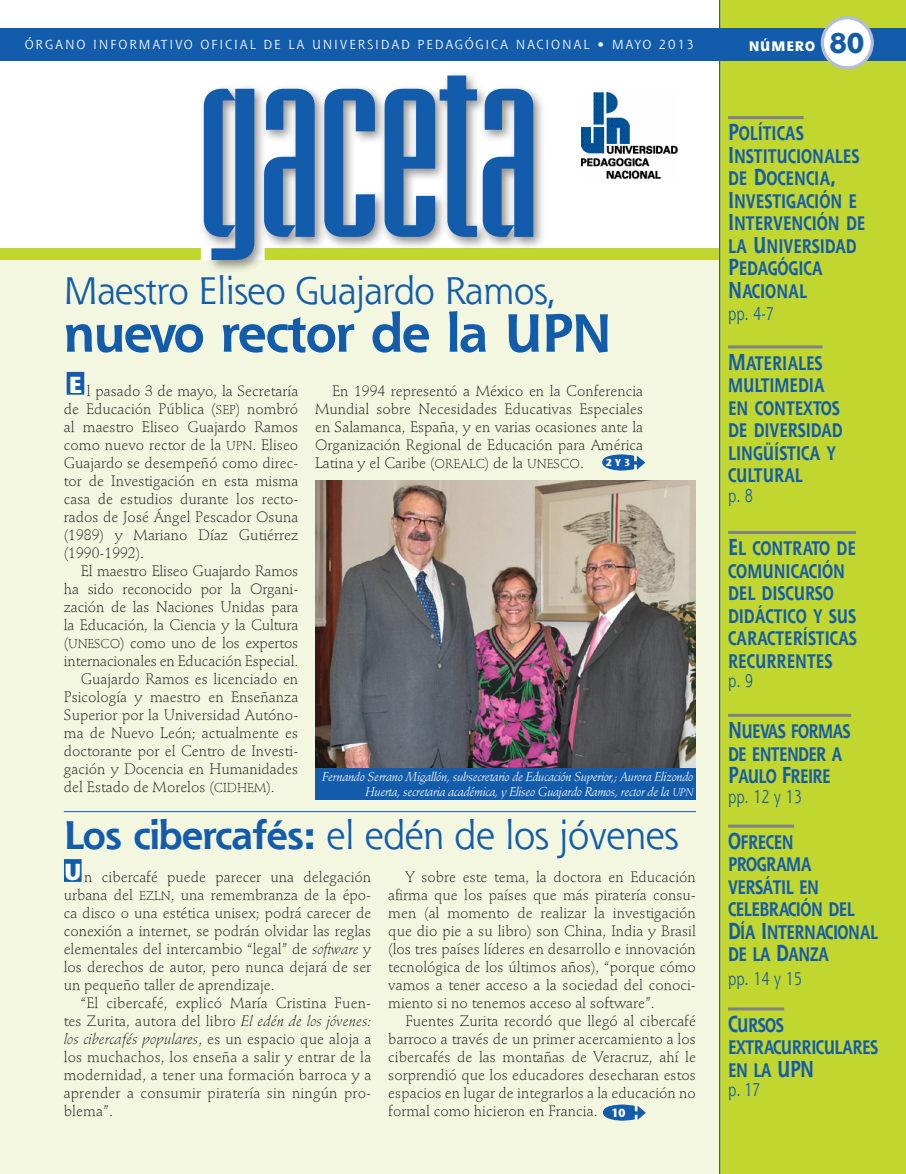
<style>
.page{position:relative;width:906px;height:1174px;background:#fff}
.page>*{position:absolute;margin:0;border:0;box-sizing:border-box;transform-origin:0 0}
.tit_2{font:194.25px "Briem Akademi MM 720 160";letter-spacing:-.01em;color:#135cab}
.t1{font:700 52.5px "Shannon";letter-spacing:-.025em;color:#135cab}
.t2{font:39px "Shannon";letter-spacing:-.025em;color:#135cab}
.t3{font:37.5px "Shannon";letter-spacing:-.025em;color:#135cab}
.tit_2-2{font:800 27.9px "Shannon";color:#135cab}
.t4{font:700 23.1px "Stone Sans";color:#fff}
.tex_de_indice{font:19.2px/22.5px "Shannon Bold SC850";color:#135cab;scale:.8 1}
.tex_de_indice-2{font:19.2px/22.5px "Shannon Bold SC850";letter-spacing:-.03em;color:#135cab;scale:.8 1}
.tex_de_indice-3{font:19.2px/22.5px "Shannon Bold SC850";letter-spacing:-.04em;color:#135cab;scale:.8 1}
.tex_de_indice-4{font:18px "Shannon";color:#135cab;scale:.8 1}
.t5{font:300 15px/18px "Stempel Schneidler";color:#231f20;text-align:justify}
.tit_2-3{font:800 13.5px "Shannon";letter-spacing:.065em;color:#fff}
.bulets_lienamie{font:italic 12.75px/15.8px "Stempel Schneidler";letter-spacing:-.02em;color:#fff;text-align:right;scale:.95 1}
.tit_2-4{font:12.75px "Shannon";letter-spacing:.15em;color:#fff}
.nums_convoca_9pts{font:700 11.7px "Stone Sans";color:#fff;scale:.95 1}
.nums_convoca_9pts-2{font:700 10.05px "Stone Sans";color:#fff;scale:.95 1}
.s1{font-family:"Stempel Schneidler Light SC850";font-weight:400;font-size:12.75px}
.s2{font-family:"Stempel Schneidler Italic SC850";font-style:normal;font-size:10.8px}
.s3{font-weight:700}
.s4{font-style:italic}
.s5{font-size:22.5px}
</style>
<div class="page">
<div style="left:0;top:260px;width:720px;height:914px;background:#f3f7df"></div>
<img style="left:582px;top:93px;width:96px;height:86px">
<div style="left:265px;top:248px;width:454px;height:12px;background:#c1d72f"></div>
<div style="left:720px;top:0;width:186px;height:1174px;background:#c1d72f"></div>
<hr style="left:728px;top:116px;width:75px;height:3px;background:#808285">
<hr style="left:728px;top:345px;width:94px;height:3px;background:#808285">
<hr style="left:728px;top:531px;width:128px;height:3px;background:#808285">
<hr style="left:728px;top:714px;width:123px;height:3px;background:#808285">
<hr style="left:728px;top:824px;width:66px;height:3px;background:#808285">
<hr style="left:728px;top:1007px;width:56px;height:3px;background:#808285">
<hr style="left:719px;top:0;width:1px;height:1174px;background:#135cab">
<div style="left:0;top:28px;width:906px;height:32px;background:#135cab"></div>
<div style="left:199px;top:70px;width:347px;height:203px;background:#231f20;opacity:.5"></div>
<div style="left:0;top:248px;width:201px;height:12px;background:#c1d72f"></div>
<hr style="left:64px;top:811px;width:632px;height:1px;background:#135cab">
<div style="left:822px;top:18px;width:50px;height:50px;background:#fff;border-radius:50%"></div>
<div style="left:820px;top:16px;width:53px;height:53px;border:3px solid #b2bcde;border-radius:50%"></div>
<svg style="left:603px;top:1104px;width:43px;height:16px"></svg>
<div style="left:64px;top:859px;width:18px;height:23px;background:#135cab"></div>
<img style="left:315px;top:480px;width:381px;height:287px">
<div style="left:67px;top:372px;width:17px;height:23px;background:#135cab"></div>
<svg style="left:602px;top:454px;width:43px;height:16px"></svg>
<div style="left:315px;top:767px;width:381px;height:32px;background:#135cab"></div>
<p class="tit_2-4" style="left:25px;top:36px;width:670px">ÓRGANO INFORMATIVO OFICIAL DE LA UNIVERSIDAD PEDAGÓGICA NACIONAL • MAYO 2013</p>
<p class="tit_2-3" style="left:748px;top:37px;width:68px">NÚMERO</p>
<p class="tit_2-2" style="left:829px;top:25px;width:37px">80</p>
<p class="tit_2" style="left:198px;top:56px;width:343px">GACETA</p>
<p class="t3" style="left:64px;top:266px;width:494px">Maestro Eliseo Guajardo Ramos,</p>
<p class="t1" style="left:64px;top:300px;width:550px">nuevo rector de la UPN</p>
<p class="t5" style="left:64px;top:382px;width:236px;text-indent:23px">l pasado 3 de mayo, la Secretaría de Educación Pública (<span class="s1">SEP</span>) nombró al maestro Eliseo Guajardo Ramos como nuevo rector de la <span class="s1">UPN</span>. Eliseo Guajardo se desempeñó como direc&shy;tor de Investigación en esta misma casa de estudios durante los recto&shy;rados de José Ángel Pescador Osuna (1989) y Mariano Díaz Gutiérrez (1990-1992).</p>
<p class="t5" style="left:64px;top:562px;width:236px;text-indent:17px">El maestro Eliseo Guajardo Ramos ha sido reconocido por la Organi&shy;zación de las Naciones Unidas para la Educación, la Ciencia y la Cultura (<span class="s1">UNESCO</span>) como uno de los expertos internacionales en Educación Especial.</p>
<p class="t5" style="left:64px;top:670px;width:236px;text-indent:17px">Guajardo Ramos es licenciado en Psicología y maestro en Enseñanza Superior por la Universidad Autóno&shy;ma de Nuevo León; actualmente es doctorante por el Centro de Investi&shy;gación y Docencia en Humanidades del Estado de Morelos (<span class="s1">CIDHEM</span>).</p>
<p class="t4" style="left:69px;top:371px;width:14px">E</p>
<p class="t5" style="left:315px;top:382px;width:329px;text-indent:17px">En 1994 representó a México en la Conferencia Mundial sobre Necesidades Educativas Especiales en Salamanca, España, y en varias ocasiones ante la Organización Regional de Educación para América Latina y el Caribe (<span class="s1">OREALC</span>) de la <span class="s1">UNESCO</span>.</p>
<p class="nums_convoca_9pts-2" style="left:605px;top:456px;width:27px">2 Y 3</p>
<p class="bulets_lienamie" style="left:322px;top:768px;width:392px">Fernando Serrano Migallón, subsecretario de Educación Superior,; Aurora Elizondo<br>Huerta, secretaria académica, y Eliseo Guajardo Ramos, rector de la <span class="s2">upn</span></p>
<p class="t2" style="left:64px;top:810px;width:616px"><span class="s3">Los cibercafés:</span> el edén de los jóvenes</p>
<p class="t4" style="left:64px;top:858px;width:18px">U</p>
<p class="t5" style="left:64px;top:868px;width:309px;text-indent:21px">n cibercafé puede parecer una delegación urbana del <span class="s1">EZLN</span>, una remembranza de la épo&shy;ca disco o una estética unisex; podrá carecer de conexión a internet, se podrán olvidar las reglas elementales del intercambio “legal” de <span class="s4">software</span> y los derechos de autor, pero nunca dejará de ser un pequeño taller de aprendizaje.</p>
<p class="t5" style="left:64px;top:994px;width:309px;text-indent:17px">“El cibercafé, explicó María Cristina Fuen&shy;tes Zurita, autora del libro <span class="s4">El edén de los jóvenes: los cibercafés populares</span>, es un espacio que aloja a los muchachos, los enseña a salir y entrar de la modernidad, a tener una formación barroca y a aprender a consumir piratería sin ningún pro&shy;blema”.</p>
<p class="t5" style="left:388px;top:868px;width:309px;text-indent:17px">Y sobre este tema, la doctora en Educación afirma que los países que más piratería consu&shy;men (al momento de realizar la investigación que dio pie a su libro) son China, India y Brasil (los tres países líderes en desarrollo e innovación tecnológica de los últimos años), “porque cómo vamos a tener acceso a la sociedad del conoci&shy;miento si no tenemos acceso al software”.</p>
<p class="t5" style="left:388px;top:1012px;width:309px;text-indent:17px">Fuentes Zurita recordó que llegó al cibercafé barroco a través de un primer acercamiento a los cibercafés de las montañas de Veracruz, ahí le sorprendió que los educadores desecharan estos espacios en lugar de integrarlos a la educación no formal como hicieron en Francia.</p>
<p class="nums_convoca_9pts" style="left:611px;top:1105px;width:16px">10</p>
<p class="tex_de_indice" style="left:728px;top:122px;width:173px"><span class="s5">P</span>OLÍTICAS<br><span class="s5">I</span> NSTITUCIONALES<br>DE <span class="s5">D</span>OCENCIA<span class="s5">,<br>I</span> NVESTIGACIÓN E<br><span class="s5">I</span> NTERVENCIÓN DE<br>LA <span class="s5">U</span> NIVERSIDAD<br><span class="s5">P</span>EDAGÓGICA<br><span class="s5">N</span>ACIONAL</p>
<p class="tex_de_indice-4" style="left:728px;top:302px;width:59px">pp. 4-7</p>
<p class="tex_de_indice" style="left:728px;top:351px;width:145px"><span class="s5">M</span>ATERIALES<br>MULTIMEDIA<br>EN CONTEXTOS<br>DE DIVERSIDAD<br>LINGÜÍSTICA Y<br>CULTURAL</p>
<p class="tex_de_indice-4" style="left:728px;top:484px;width:33px">p. 8</p>
<p class="tex_de_indice" style="left:728px;top:537px;width:162px"><span class="s5">E</span>L CONTRATO DE<br>COMUNICACIÓN<br>DEL DISCURSO<br>DIDÁCTICO Y SUS<br>CARACTERÍSTICAS<br>RECURRENTES</p>
<p class="tex_de_indice-4" style="left:728px;top:669px;width:33px">p. 9</p>
<p class="tex_de_indice-3" style="left:728px;top:720px;width:155px"><span class="s5">N</span> UEVAS FORMAS<br>DE ENTENDER A<br><span class="s5">P</span>AULO <span class="s5">F</span>REIRE</p>
<p class="tex_de_indice-4" style="left:728px;top:784px;width:94px">pp. 12 y 13</p>
<p class="tex_de_indice-2" style="left:728px;top:830px;width:189px"><span class="s5">O</span>FRECEN<br>PROGRAMA<br>VERSÁTIL EN<br>CELEBRACIÓN DEL<br><span class="s5">D</span>ÍA <span class="s5">I</span> NTERNACIONAL<br>DE LA <span class="s5">D</span>ANZA</p>
<p class="tex_de_indice-4" style="left:728px;top:967px;width:94px">pp. 14 y 15</p>
<p class="tex_de_indice-2" style="left:728px;top:1013px;width:189px"><span class="s5">C</span>URSOS<br>EXTRACURRICULARES<br>EN LA <span class="s5">UPN</span></p>
<p class="tex_de_indice-4" style="left:728px;top:1078px;width:42px">p. 17</p>
</div>
